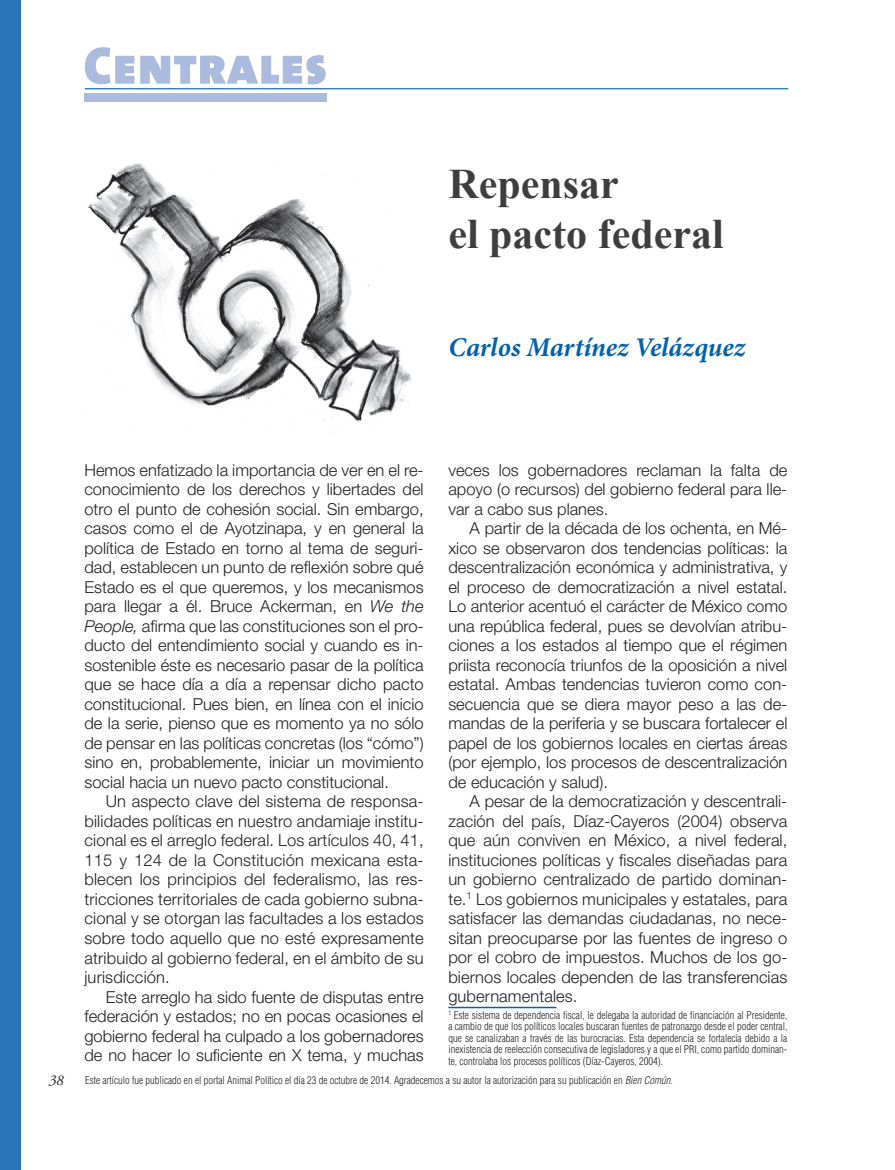
<style>
.page{position:relative;width:895px;height:1170px;background:#fff}
.page>*{position:absolute;margin:0;border:0;box-sizing:border-box;transform-origin:0 0}
.t1{font:700 42px/50.4px "Times New Roman";color:#3e3e3f}
.t2{font:italic 700 27px "Minion Pro";color:#0161aa}
.t3{font:300 16.5px/19.5px "Helvetica Neue";color:#231f20;text-align:justify}
.t4{font:italic 15px "Adobe Garamond Pro";color:#231f20}
.t5{font:300 condensed 10.5px/11.4px "Helvetica";color:#231f20;text-align:justify}
.s1{font-style:italic}
</style>
<div class="page">
<div style="left:0;top:0;width:21px;height:1169px;background:#2774b6"></div>
<hr style="left:85px;top:88px;width:703px;height:1px;background:#0161aa">
<div style="left:85px;top:94px;width:242px;height:8px;background:#aabbde"></div>
<svg style="left:85px;top:47px;width:241px;height:37px"></svg>
<hr style="left:448px;top:1006px;width:108px;height:2px;background:#0161aa">
<img style="left:88px;top:163px;width:324px;height:270px">
<h1 class="t1" style="left:448px;top:157px;width:277px">Repensar<br>el pacto federal</h1>
<h2 class="t2" style="left:448px;top:328px;width:298px">Carlos Martínez Velázquez</h2>
<p class="t4" style="left:49px;top:1071px;width:16px">38</p>
<p class="t3" style="left:448px;top:459px;width:340px">veces los gobernadores reclaman la falta de apoyo (o recursos) del gobierno federal para lle&shy;var a cabo sus planes.</p>
<p class="t3" style="left:448px;top:518px;width:340px;text-indent:21px">A partir de la década de los ochenta, en Mé&shy;xico se observaron dos tendencias políticas: la descentralización económica y administrativa, y el proceso de democratización a nivel estatal.<br>Lo anterior acentuó el carácter de México como una república federal, pues se devolvían atribu&shy;ciones a los estados al tiempo que el régimen priista reconocía triunfos de la oposición a nivel estatal. Ambas tendencias tuvieron como con&shy;secuencia que se diera mayor peso a las de&shy;mandas de la periferia y se buscara fortalecer el papel de los gobiernos locales en ciertas áreas (por ejemplo, los procesos de descentralización de educación y salud).</p>
<p class="t3" style="left:448px;top:791px;width:340px;text-indent:21px">A pesar de la democratización y descentrali&shy;zación del país, Díaz-Cayeros (2004) observa que aún conviven en México, a nivel federal, instituciones políticas y fiscales diseñadas para un gobierno centralizado de partido dominan&shy;te.<sup>1</sup> Los gobiernos municipales y estatales, para satisfacer las demandas ciudadanas, no nece&shy;sitan preocuparse por las fuentes de ingreso o por el cobro de impuestos. Muchos de los go&shy;biernos locales dependen de las transferencias gubernamentales.</p>
<p class="t5" style="left:448px;top:1009px;width:340px"><sup>1</sup> Este sistema de dependencia fiscal, le delegaba la autoridad de financiación al Presidente, a cambio de que los políticos locales buscaran fuentes de patronazgo desde el poder central, que se canalizaban a través de las burocracias. Esta dependencia se fortalecía debido a la inexistencia de reelección consecutiva de legisladores y a que el PRI, como partido dominan&shy;te, controlaba los procesos políticos (Díaz-Cayeros, 2004).</p>
<p class="t5" style="left:85px;top:1074px;width:589px">Este artículo fue publicado en el portal Animal Político el día 23 de octubre de 2014. Agradecemos a su autor la autorización para su publicación en <span class="s1">Bien Común</span>.</p>
<p class="t3" style="left:84px;top:460px;width:341px">Hemos enfatizado la importancia de ver en el re&shy;conocimiento de los derechos y libertades del otro el punto de cohesión social. Sin embargo, casos como el de Ayotzinapa, y en general la política de Estado en torno al tema de seguri&shy;dad, establecen un punto de reflexión sobre qué Estado es el que queremos, y los mecanismos para llegar a él. Bruce Ackerman, en <span class="s1">We the People,</span> afirma que las constituciones son el pro&shy;ducto del entendimiento social y cuando es in&shy;sostenible éste es necesario pasar de la política que se hace día a día a repensar dicho pacto constitucional. Pues bien, en línea con el inicio de la serie, pienso que es momento ya no sólo de pensar en las políticas concretas (los “cómo”) sino en, probablemente, iniciar un movimiento social hacia un nuevo pacto constitucional.</p>
<p class="t3" style="left:84px;top:791px;width:341px;text-indent:21px">Un aspecto clave del sistema de responsa&shy;bilidades políticas en nuestro andamiaje institu&shy;cional es el arreglo federal. Los artículos 40, 41, 115 y 124 de la Constitución mexicana esta&shy;blecen los principios del federalismo, las res&shy;tricciones territoriales de cada gobierno subna&shy;cional y se otorgan las facultades a los estados sobre todo aquello que no esté expresamente atribuido al gobierno federal, en el ámbito de su jurisdicción.</p>
<p class="t3" style="left:84px;top:986px;width:341px;text-indent:21px">Este arreglo ha sido fuente de disputas entre federación y estados; no en pocas ocasiones el gobierno federal ha culpado a los gobernadores de no hacer lo suficiente en X tema, y muchas</p>
</div>
